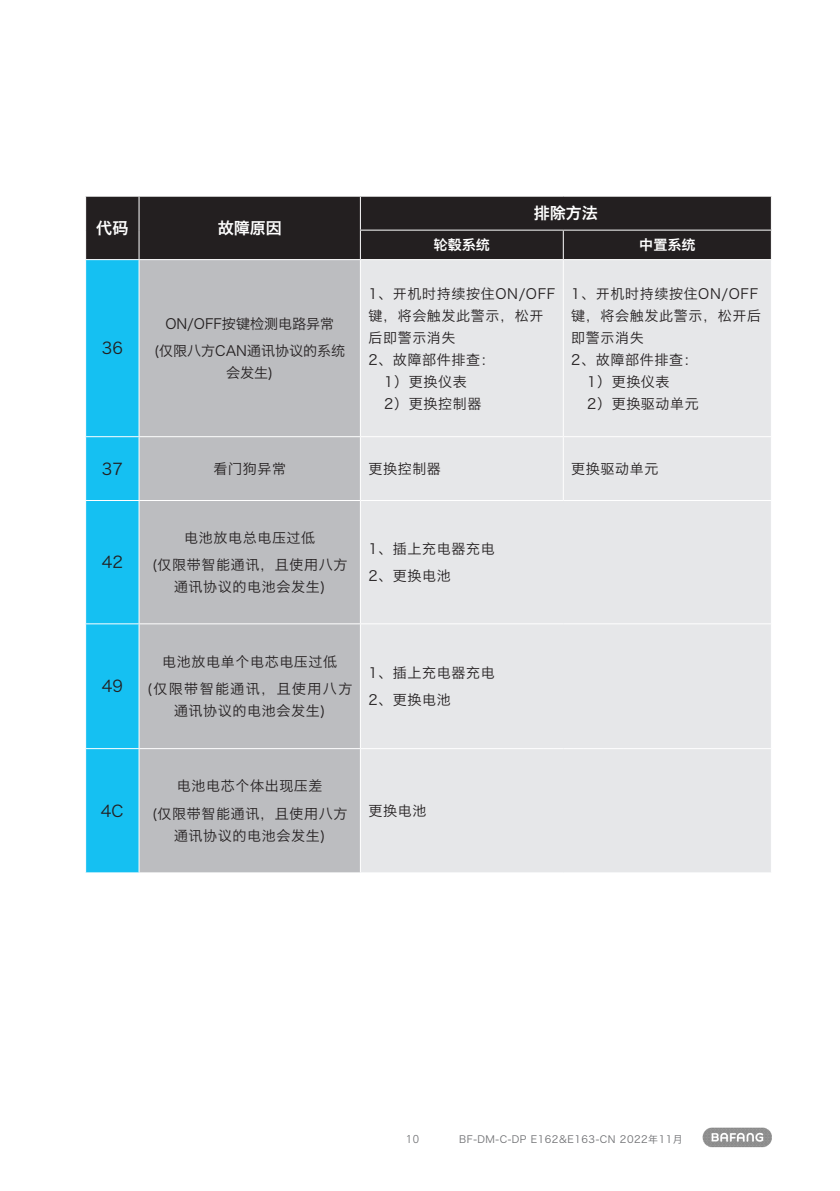
<style>
.page{position:relative;width:840px;height:1191px;background:#fff}
.page>*{position:absolute;margin:0;border:0;box-sizing:border-box;transform-origin:0 0}
.BAF_Text_de{font:16px "Hiragino Sans GB W6";color:#fff}
.BAF_Text_de-2{font:16px "Hiragino Sans GB W3";color:#231f20}
.BAF_Text_de-3{font:14px/22px "Hiragino Sans GB W3";letter-spacing:.045em;color:#231f20}
.BAF_Text_de-4{font:14px/22px "Hiragino Sans GB W3";color:#231f20;text-align:center}
.BAF_Text_de-5{font:14px/22px "Hiragino Sans GB W3";letter-spacing:.1em;color:#231f20;text-align:center}
.BAF_Text_de-6{font:14px "Hiragino Sans GB W6";color:#fff}
.t1{font:300 12px "Frutiger Next Pro";color:#6c6d70}
.t2{font:10px "Hiragino Sans GB W3";letter-spacing:.05em;color:#6c6d70}
.s1{font-style:inherit}
</style>
<div class="page">
<img style="left:702px;top:1127px;width:69px;height:21px">
<div style="left:86px;top:197px;width:684px;height:62px;background:#231f20"></div>
<div style="left:139px;top:260px;width:221px;height:612px;background:#bcbdc0"></div>
<div style="left:361px;top:260px;width:409px;height:612px;background:#e6e7e9"></div>
<hr style="left:562px;top:260px;width:1px;height:176px;background:#fff">
<hr style="left:139px;top:436px;width:221px;height:1px;background:#fff">
<hr style="left:360px;top:436px;width:203px;height:1px;background:#fff">
<hr style="left:563px;top:436px;width:208px;height:1px;background:#fff">
<hr style="left:562px;top:437px;width:1px;height:63px;background:#fff">
<hr style="left:139px;top:500px;width:221px;height:1px;background:#fff">
<hr style="left:360px;top:500px;width:203px;height:1px;background:#fff">
<hr style="left:563px;top:500px;width:208px;height:1px;background:#fff">
<hr style="left:139px;top:623px;width:221px;height:1px;background:#fff">
<hr style="left:360px;top:623px;width:203px;height:1px;background:#fff">
<hr style="left:563px;top:623px;width:208px;height:1px;background:#fff">
<hr style="left:139px;top:748px;width:221px;height:1px;background:#fff">
<hr style="left:360px;top:748px;width:203px;height:1px;background:#fff">
<hr style="left:563px;top:748px;width:208px;height:1px;background:#fff">
<svg style="left:770px;top:231px;width:1px;height:28px"></svg>
<hr style="left:138px;top:197px;width:1px;height:33px;background:#fff">
<svg style="left:85px;top:230px;width:54px;height:643px;background:#1fbbe9"></svg>
<hr style="left:360px;top:197px;width:1px;height:33px;background:#fff">
<hr style="left:360px;top:230px;width:203px;height:1px;background:#fff">
<svg style="left:360px;top:231px;width:1px;height:28px"></svg>
<hr style="left:563px;top:230px;width:208px;height:1px;background:#fff">
<svg style="left:562px;top:231px;width:1px;height:28px"></svg>
<hr style="left:85px;top:259px;width:54px;height:1px;background:#fff">
<p class="BAF_Text_de" style="left:96px;top:218px;width:33px">代码</p>
<p class="BAF_Text_de" style="left:217px;top:218px;width:65px">故障原因</p>
<p class="BAF_Text_de-2" style="left:102px;top:338px;width:23px">36</p>
<p class="BAF_Text_de-4" style="left:165px;top:312px;width:170px">ON/OFF按键检测电路异常</p>
<p class="BAF_Text_de-4" style="left:154px;top:340px;width:192px">(仅限八方CAN通讯协议的系统会发生)</p>
<p class="BAF_Text_de" style="left:533px;top:203px;width:65px">排除方法</p>
<p class="BAF_Text_de-6" style="left:433px;top:236px;width:57px">轮毂系统</p>
<p class="BAF_Text_de-6" style="left:639px;top:236px;width:57px">中置系统</p>
<p class="BAF_Text_de-3" style="left:368px;top:282px;width:188px">1、开机时持续按住ON/OFF键，将会触发此警示，松开后即警示消失</p>
<p class="BAF_Text_de-3" style="left:368px;top:348px;width:128px">2、故障部件排查：</p>
<p class="BAF_Text_de-3" style="left:384px;top:370px;width:84px">1）更换仪表</p>
<p class="BAF_Text_de-3" style="left:384px;top:392px;width:98px">2）更换控制器</p>
<p class="BAF_Text_de-3" style="left:571px;top:282px;width:191px">1、开机时持续按住ON/OFF键，将会触发此警示，松开后即警示消失</p>
<p class="BAF_Text_de-3" style="left:571px;top:348px;width:128px">2、故障部件排查：</p>
<p class="BAF_Text_de-3" style="left:587px;top:370px;width:84px">1）更换仪表</p>
<p class="BAF_Text_de-3" style="left:587px;top:392px;width:113px">2）更换驱动单元</p>
<p class="BAF_Text_de-2" style="left:102px;top:459px;width:23px">37</p>
<p class="BAF_Text_de-3" style="left:213px;top:457px;width:74px">看门狗异常</p>
<p class="BAF_Text_de-3" style="left:368px;top:457px;width:74px">更换控制器</p>
<p class="BAF_Text_de-3" style="left:571px;top:457px;width:89px">更换驱动单元</p>
<p class="BAF_Text_de-2" style="left:102px;top:552px;width:23px">42</p>
<p class="BAF_Text_de-2" style="left:102px;top:676px;width:23px">49</p>
<p class="BAF_Text_de-2" style="left:101px;top:801px;width:24px">4<span class="s1">C</span></p>
<p class="BAF_Text_de-3" style="left:184px;top:526px;width:133px">电池放电总电压过低</p>
<p class="BAF_Text_de-3" style="left:152px;top:554px;width:197px;text-align:center">(仅限带智能通讯，且使用八方通讯协议的电池会发生)</p>
<p class="BAF_Text_de-3" style="left:368px;top:537px;width:128px">1、插上充电器充电</p>
<p class="BAF_Text_de-3" style="left:368px;top:565px;width:84px">2、更换电池</p>
<p class="BAF_Text_de-3" style="left:162px;top:650px;width:176px">电池放电单个电芯电压过低</p>
<p class="BAF_Text_de-5" style="left:147px;top:678px;width:207px">(仅限带智能通讯，且使用八方通讯协议的电池会发生)</p>
<p class="BAF_Text_de-3" style="left:368px;top:661px;width:128px">1、插上充电器充电</p>
<p class="BAF_Text_de-3" style="left:368px;top:689px;width:84px">2、更换电池</p>
<p class="BAF_Text_de-3" style="left:177px;top:774px;width:147px">电池电芯个体出现压差</p>
<p class="BAF_Text_de-3" style="left:152px;top:802px;width:197px;text-align:center">(仅限带智能通讯，且使用八方通讯协议的电池会发生)</p>
<p class="BAF_Text_de-3" style="left:368px;top:799px;width:59px">更换电池</p>
<p class="t1" style="left:405px;top:1132px;width:15px">10</p>
<p class="t2" style="left:459px;top:1132px;width:225px">BF-DM-C-DP E162&amp;E163-CN 2022年11月</p>
</div>
